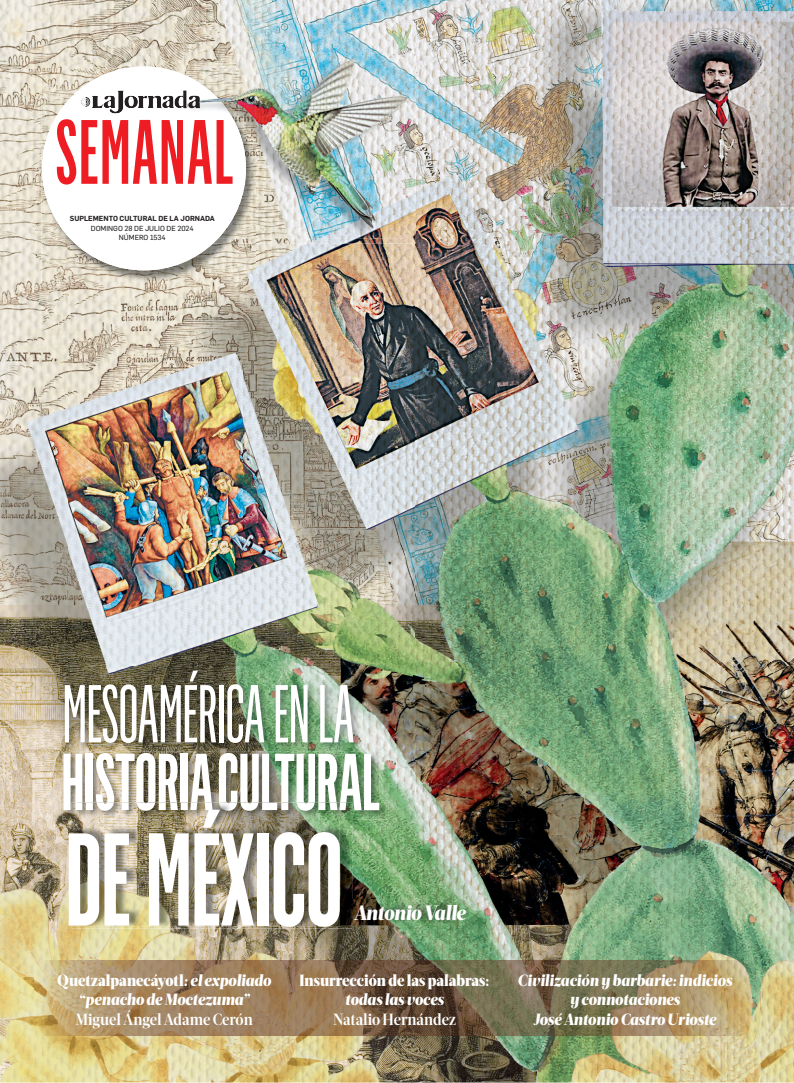
<style>
.page{position:relative;width:794px;height:1083px;background:#fff}
.page>*{position:absolute;margin:0;border:0;box-sizing:border-box;transform-origin:0 0}
.t1{font:600 129.4px "Flama Ultracond";letter-spacing:-.005em;color:#fff;scale:.9 1}
.t2{font:500 89.4px "Flama Ultracond";letter-spacing:.015em;color:#ee1d23;scale:.9 1}
.t3{font:80.4px "Flama Ultracond Basic";letter-spacing:-.01em;color:#fff;scale:.9 1}
.t4{font:600 79.1px "Flama Ultracond";letter-spacing:-.005em;color:#fff;scale:.9 1}
.t5{font:italic 900 20.7px "Acta Headline";letter-spacing:-.015em;color:#fff;scale:.9 1}
.t6{font:italic 900 16.2px/19.4px "Acta Headline";color:#fff;text-align:center;scale:.9 1}
.t7{font:900 16.2px/19.4px "Acta Headline";color:#fff;text-align:center;scale:.9 1}
.t8{font:7.2px/9.6px "Flama Basic";color:#231f20;text-align:center}
.s1{font-family:"Flama";font-weight:600}
.s2{font-style:normal}
.s3{font-weight:700;font-style:normal}
.s4{font-style:italic}
.s5{font-weight:700}
</style>
<div class="page">
<img style="left:0;top:0;width:206px;height:69px">
<img style="left:206px;top:0;width:588px;height:34px">
<img style="left:415px;top:34px;width:379px;height:944px">
<img style="left:0;top:69px;width:69px;height:909px">
<img style="left:242px;top:243px;width:173px;height:455px">
<img style="left:68px;top:282px;width:174px;height:384px">
<img style="left:346px;top:698px;width:69px;height:70px">
<img style="left:68px;top:751px;width:278px;height:1px">
<img style="left:380px;top:768px;width:35px;height:192px">
<img style="left:346px;top:820px;width:34px;height:140px">
<img style="left:68px;top:908px;width:278px;height:52px">
<img style="left:0;top:978px;width:34px;height:104px">
<img style="left:726px;top:978px;width:68px;height:104px">
<img style="left:34px;top:1035px;width:692px;height:47px">
<img style="left:69px;top:820px;width:283px;height:108px">
<img style="left:42px;top:68px;width:214px;height:214px">
<div style="left:42px;top:66px;width:204px;height:204px;background:#fff;border-radius:50%"></div>
<img style="left:103px;top:91px;width:71px;height:23px">
<img style="left:34px;top:960px;width:724px;height:75px">
<img style="left:62px;top:752px;width:326px;height:68px">
<img style="left:63px;top:753px;width:316px;height:58px">
<svg style="left:69px;top:810px;width:3px;height:10px"></svg>
<img style="left:61px;top:666px;width:301px;height:85px">
<svg style="left:340px;top:811px;width:12px;height:9px"></svg>
<img style="left:72px;top:802px;width:280px;height:9px">
<img style="left:72px;top:810px;width:268px;height:117px">
<img style="left:340px;top:899px;width:122px;height:26px">
<svg style="left:339px;top:899px;width:1px;height:26px"></svg>
<img style="left:184px;top:23px;width:232px;height:220px">
<img style="left:184px;top:75px;width:34px;height:168px">
<img style="left:184px;top:119px;width:2px;height:66px">
<svg style="left:184px;top:91px;width:2px;height:17px"></svg>
<img style="left:186px;top:60px;width:218px;height:178px">
<img style="left:186px;top:68px;width:70px;height:170px">
<img style="left:186px;top:76px;width:60px;height:162px">
<img style="left:186px;top:119px;width:46px;height:65px">
<img style="left:193px;top:216px;width:22px;height:5px">
<svg style="left:184px;top:216px;width:9px;height:15px"></svg>
<img style="left:186px;top:91px;width:14px;height:17px">
<p class="t2" style="left:55px;top:120px;width:200px">SEMANAL</p>
<p class="t8" style="left:70px;top:214px;width:147px"><span class="s1">SUPLEMENTO CULTURAL DE LA JORNADA<br></span>DOMINGO 28 DE JULIO DE 2024<br>NÚMERO 1534</p>
<p class="t3" style="left:62px;top:685px;width:326px">MESOAMÉRICA EN LA</p>
<p class="t4" style="left:62px;top:753px;width:355px">HISTORIA CULTURAL</p>
<p class="t1" style="left:65px;top:833px;width:309px">DE MÉXICO</p>
<p class="t5" style="left:354px;top:904px;width:126px">Antonio Valle</p>
<p class="t6" style="left:57px;top:972px;width:239px"><span class="s2">Quetzalpanecáyotl</span>: el expoliado “penacho de Moctezuma”<br><span class="s3">Miguel Ángel Adame Cerón</span></p>
<p class="t7" style="left:299px;top:972px;width:212px">Insurrección de las palabras: <span class="s4">todas las voces<br></span><span class="s5">Natalio Hernández</span></p>
<p class="t6" style="left:517px;top:972px;width:240px">Civilización y barbarie: indicios y connotaciones<br>José Antonio Castro Urioste</p>
</div>
